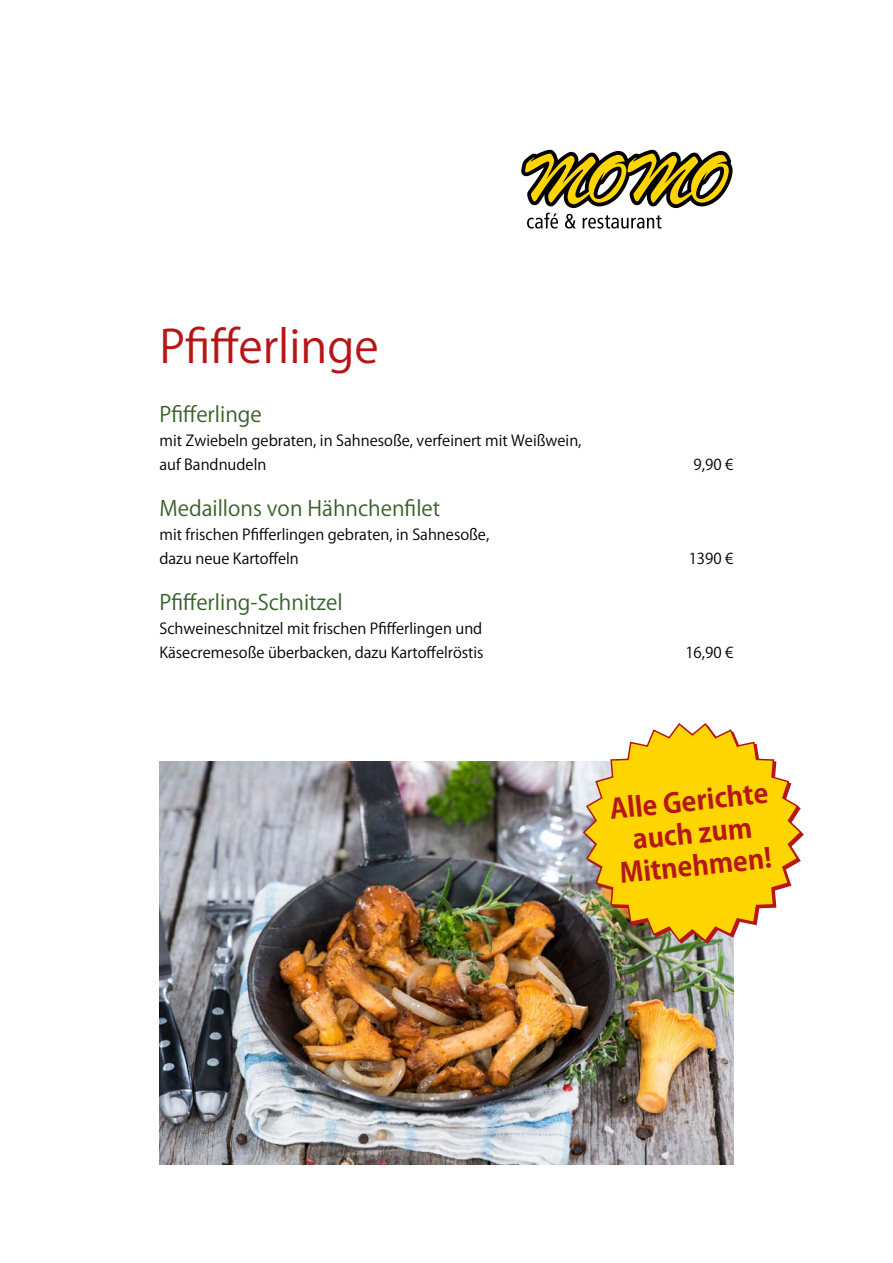
<style>
.page{position:relative;width:893px;height:1263px;background:#fff}
.page>*{position:absolute;margin:0;border:0;box-sizing:border-box;transform-origin:0 0}
.t1{font:45px "Koz Go Pro";color:#b61615}
.t2{font:700 27px/32.4px "Koz Go Pro";color:#b61615;text-align:center}
.t3{font:21px "Koz Go Pro";color:#38612a}
.t4{font:15px/23.7px "Koz Go Pro";color:#000}
</style>
<div class="page">
<img style="left:159px;top:761px;width:574px;height:403px">
<svg style="left:521px;top:149px;width:212px;height:80px"></svg>
<svg style="left:582px;top:723px;width:221px;height:220px"></svg>
<h1 class="t1" style="left:159px;top:317px;width:221px">Pfifferlinge</h1>
<h3 class="t3" style="left:159px;top:401px;width:104px">Pfifferlinge</h3>
<p class="t4" style="left:159px;top:429px;width:424px">mit Zwiebeln gebraten, in Sahnesoße, verfeinert mit Weißwein, auf Bandnudeln</p>
<h3 class="t3" style="left:159px;top:495px;width:282px">Medaillons von Hähnchenfilet</h3>
<p class="t4" style="left:159px;top:523px;width:331px">mit frischen Pfifferlingen gebraten, in Sahnesoße, dazu neue Kartoffeln</p>
<h3 class="t3" style="left:159px;top:589px;width:185px">Pfifferling-Schnitzel</h3>
<p class="t4" style="left:159px;top:617px;width:326px">Schweineschnitzel mit frischen Pfifferlingen und<br>Käsecremesoße überbacken, dazu Kartoffelröstis</p>
<p class="t4" style="left:694px;top:453px;width:41px">9,90 €</p>
<p class="t4" style="left:689px;top:547px;width:46px">1390 €</p>
<p class="t4" style="left:685px;top:641px;width:50px">16,90 €</p>
<h2 class="t2" style="left:608px;top:795px;width:161px;rotate:-6deg">Alle Gerichte auch zum<br>Mitnehmen!</h2>
</div>
